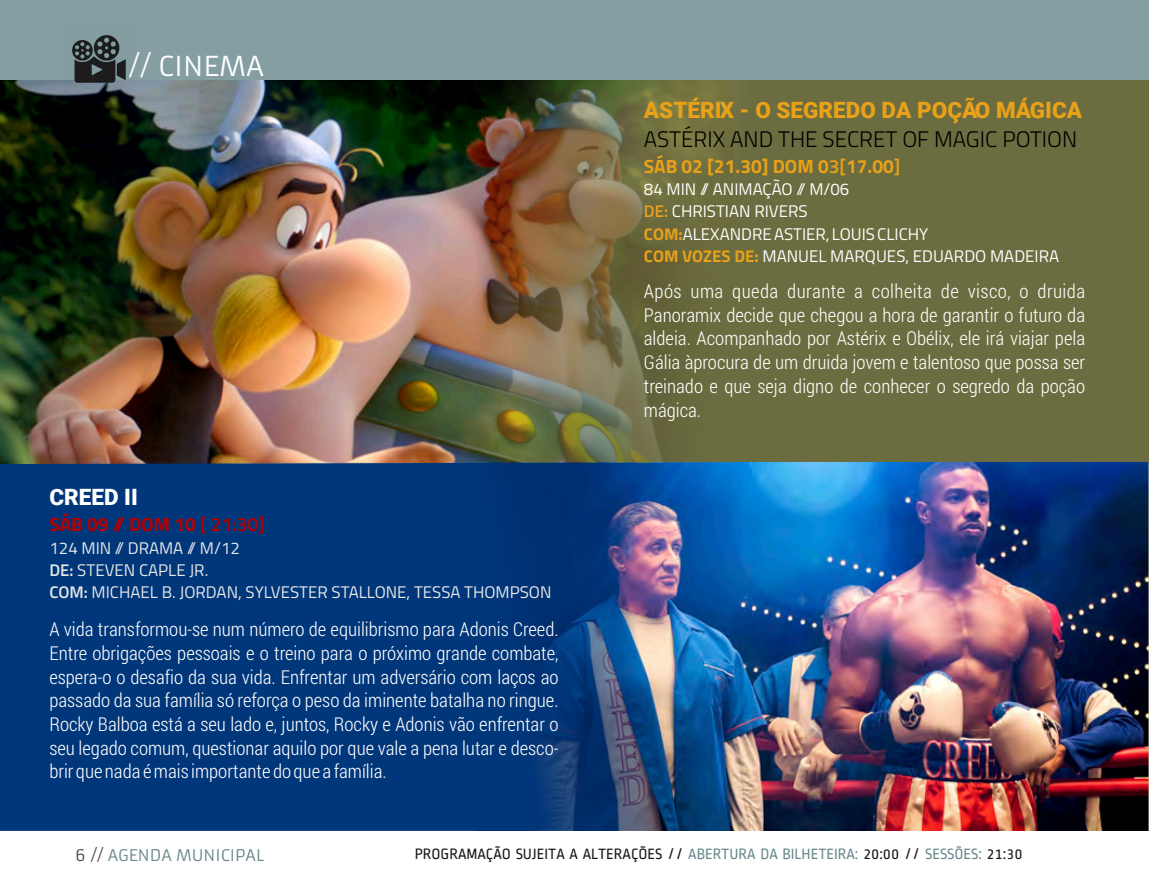
<style>
.page{position:relative;width:1149px;height:893px;background:#fff}
.page>*{position:absolute;margin:0;border:0;box-sizing:border-box;transform-origin:0 0}
.t1{font:27px "Armata";color:#fff}
.t2{font:300 22.5px "Titillium";color:#000}
.t3{font:900 22.5px "Roboto";color:#e8a119}
.t4{font:900 22.5px "Roboto";color:#fff}
.t5{font:300 19.12px/23.6px "Roboto Condensed";color:#fff;text-align:justify}
.t6{font:700 19.12px "Titillium";color:#e8a119}
.t7{font:700 19.12px "Titillium";color:#b40000}
.t8{font:16.88px/22.3px "Titillium";color:#fff}
.t9{font:16.88px/22.1px "Titillium";color:#e7e7e7}
.t10{font:15.75px "Ropa Sans";color:#151616}
.t11{font:15.75px "Armata";color:#67888b}
.s1{font-weight:600}
.s2{font-weight:600;color:#e8a119}
.s3{font-weight:700;color:#e8a119}
.s4{color:#4c4c4c}
.s5{color:#67888b}
</style>
<div class="page">
<img style="left:691px;top:461px;width:456px;height:369px">
<img style="left:1147px;top:79px;width:2px;height:751px">
<img style="left:0;top:463px;width:691px;height:367px">
<img style="left:0;top:80px;width:733px;height:383px">
<img style="left:414px;top:80px;width:734px;height:381px">
<div style="left:0;top:0;width:1148px;height:80px;background:#849ea2"></div>
<img style="left:64px;top:35px;width:70px;height:59px">
<h1 class="t1" style="left:129px;top:50px;width:137px">// CINEMA</h1>
<p class="t4" style="left:49px;top:481px;width:90px">CREED II</p>
<p class="t7" style="left:49px;top:517px;width:217px">SÁB 09 // DOM 10 <span class="s1">[ 21:30]</span></p>
<p class="t9" style="left:49px;top:538px;width:503px">124 MIN // DRAMA // M/12<br><span class="s1">DE:</span> STEVEN CAPLE JR.<br><span class="s1">COM:</span> MICHAEL B. JORDAN, SYLVESTER STALLONE, TESSA THOMPSON</p>
<p class="t5" style="left:49px;top:617px;width:510px">A vida transformou-se num número de equilibrismo para Adonis Creed.<br>Entre obrigações pessoais e o treino para o próximo grande combate, espera-o o desafio da sua vida. Enfrentar um adversário com laços ao passado da sua família só reforça o peso da iminente batalha no ringue.<br>Rocky Balboa está a seu lado e, juntos, Rocky e Adonis vão enfrentar o seu legado comum, questionar aquilo por que vale a pena lutar e desco&shy;brir que nada é mais importante do que a família.</p>
<p class="t3" style="left:643px;top:94px;width:439px">ASTÉRIX - O SEGREDO DA POÇÃO MÁGICA</p>
<p class="t2" style="left:643px;top:130px;width:435px">ASTÉRIX AND THE SECRET OF MAGIC POTION</p>
<p class="t6" style="left:643px;top:158px;width:258px">SÁB 02 [21.30] DOM 0<span class="s1">3[</span>17.00<span class="s1">]</span></p>
<p class="t8" style="left:643px;top:180px;width:416px">84 MIN // ANIMAÇÃO // M/06<br><span class="s2">DE:</span> CHRISTIAN RIVERS<br><span class="s3">COM:</span>ALEXANDRE ASTIER, LOUIS CLICHY<br><span class="s3">COM VOZES DE:</span> MANUEL MARQUES, EDUARDO MADEIRA</p>
<p class="t5" style="left:643px;top:279px;width:442px">Após uma queda durante a colheita de visco, o druida Panoramix decide que chegou a hora de garantir o futuro da aldeia. Acompanhado por Astérix e Obélix, ele irá viajar pela Gália àprocura de um druida jovem e talentoso que possa ser treinado e que seja digno de conhecer o segredo da poção mágica.</p>
<p class="t11" style="left:75px;top:846px;width:190px"><span class="s4">6 //</span> AGENDA MUNICIPAL</p>
<p class="t10" style="left:415px;top:846px;width:609px">PROGRAMAÇÃO SUJEITA A ALTERAÇÕES // <span class="s5">ABERTURA DA BILHETEIRA:</span> 20:00 // <span class="s5">SESSÕES:</span> 21:30</p>
</div>
